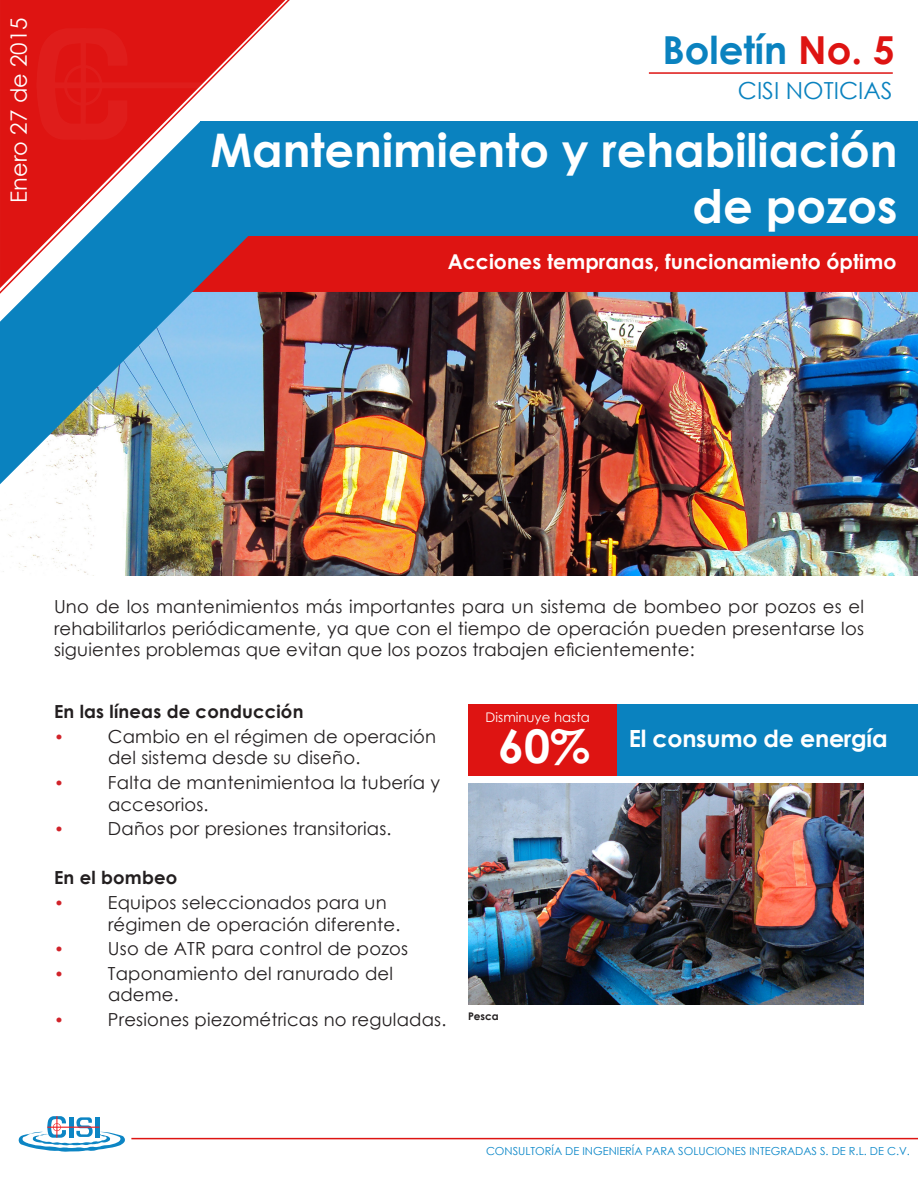
<style>
.page{position:relative;width:918px;height:1188px;background:#fff}
.page>*{position:absolute;margin:0;border:0;box-sizing:border-box;transform-origin:0 0}
.t1{font:700 46.5px "Century Gothic";color:#fff}
.t2{font:700 46.35px/55.7px "Century Gothic";color:#fff;text-align:right}
.t3{font:700 38.55px "Century Gothic";color:#0a82bf}
.t4{font:700 23.55px "Century Gothic";letter-spacing:-.01em;color:#fff}
.t5{font:23.55px "Century Gothic";color:#0a82bf}
.t6{font:22.5px "Century Gothic";color:#fff}
.t7{font:700 20.4px "Century Gothic";color:#fff}
.t8{font:18px/21.6px "Century Gothic";letter-spacing:.01em;color:#231f20}
.t9{font:700 18px "Century Gothic";letter-spacing:.01em;color:#231f20}
.t10{font:16.35px "Century Gothic";color:#d1232a}
.t11{font:13.2px "Century Gothic";color:#fff}
.t12{font:11.1px "Century Gothic";color:#0986c8}
.t13{font:700 10.5px "Century Gothic";color:#231f20}
.s1{color:#de1412}
</style>
<div class="page">
<img style="left:0;top:292px;width:918px;height:284px">
<svg style="left:0;top:0;width:291px;height:297px"></svg>
<div style="left:282px;top:236px;width:636px;height:56px;background:#de1412"></div>
<div style="left:201px;top:121px;width:717px;height:115px;background:#0a82bf"></div>
<svg style="left:0;top:121px;width:282px;height:363px"></svg>
<img style="left:468px;top:784px;width:396px;height:220px">
<svg style="left:18px;top:1116px;width:107px;height:36px"></svg>
<hr style="left:131px;top:1138px;width:787px;height:1px;background:#de1412">
<hr style="left:649px;top:72px;width:244px;height:2px;background:#de1412">
<div style="left:468px;top:705px;width:150px;height:71px;background:#de1412"></div>
<div style="left:618px;top:705px;width:300px;height:71px;background:#0a82bf"></div>
<p class="t6" style="left:3px;top:203px;width:187px;rotate:-90deg">Enero 27 de 2015</p>
<p class="t3" style="left:662px;top:21px;width:234px">Boletín <span class="s1">No. 5</span></p>
<p class="t5" style="left:738px;top:74px;width:156px">CISI NOTICIAS</p>
<p class="t2" style="left:211px;top:121px;width:688px">Mantenimiento y rehabiliación de pozos</p>
<p class="t7" style="left:448px;top:246px;width:450px">Acciones tempranas, funcionamiento óptimo</p>
<p class="t8" style="left:54px;top:595px;width:812px;text-align:justify">Uno de los mantenimientos más importantes para un sistema de bombeo por pozos es el rehabilitarlos periódicamente, ya que con el tiempo de operación pueden presentarse los siguientes problemas que evitan que los pozos trabajen eficientemente:</p>
<p class="t9" style="left:54px;top:698px;width:251px">En las líneas de conducción</p>
<p class="t10" style="left:54px;top:725px;width:11px">•</p>
<p class="t8" style="left:108px;top:725px;width:330px">Cambio en el régimen de operación del sistema desde su diseño.</p>
<p class="t10" style="left:54px;top:772px;width:11px">•</p>
<p class="t8" style="left:108px;top:771px;width:334px">Falta de mantenimientoa la tubería y accesorios.</p>
<p class="t10" style="left:54px;top:818px;width:11px">•</p>
<p class="t8" style="left:108px;top:818px;width:285px">Daños por presiones transitorias.</p>
<p class="t9" style="left:54px;top:864px;width:125px">En el bombeo</p>
<p class="t10" style="left:54px;top:892px;width:11px">•</p>
<p class="t8" style="left:108px;top:891px;width:294px">Equipos seleccionados para un régimen de operación diferente.</p>
<p class="t10" style="left:54px;top:938px;width:11px">•</p>
<p class="t8" style="left:108px;top:938px;width:302px">Uso de ATR para control de pozos</p>
<p class="t10" style="left:54px;top:962px;width:11px">•</p>
<p class="t8" style="left:108px;top:962px;width:287px">Taponamiento del ranurado del ademe.</p>
<p class="t10" style="left:54px;top:1009px;width:11px">•</p>
<p class="t8" style="left:108px;top:1008px;width:340px">Presiones piezométricas no reguladas.</p>
<p class="t11" style="left:486px;top:708px;width:106px">Disminuye hasta</p>
<p class="t1" style="left:498px;top:711px;width:93px">60%</p>
<p class="t4" style="left:629px;top:720px;width:260px">El consumo de energía</p>
<p class="t13" style="left:468px;top:1008px;width:32px">Pesca</p>
<p class="t12" style="left:486px;top:1143px;width:425px">CONSULTORÍA DE INGENIERÍA PARA SOLUCIONES INTEGRADAS S. DE R.L. DE C.V.</p>
</div>
